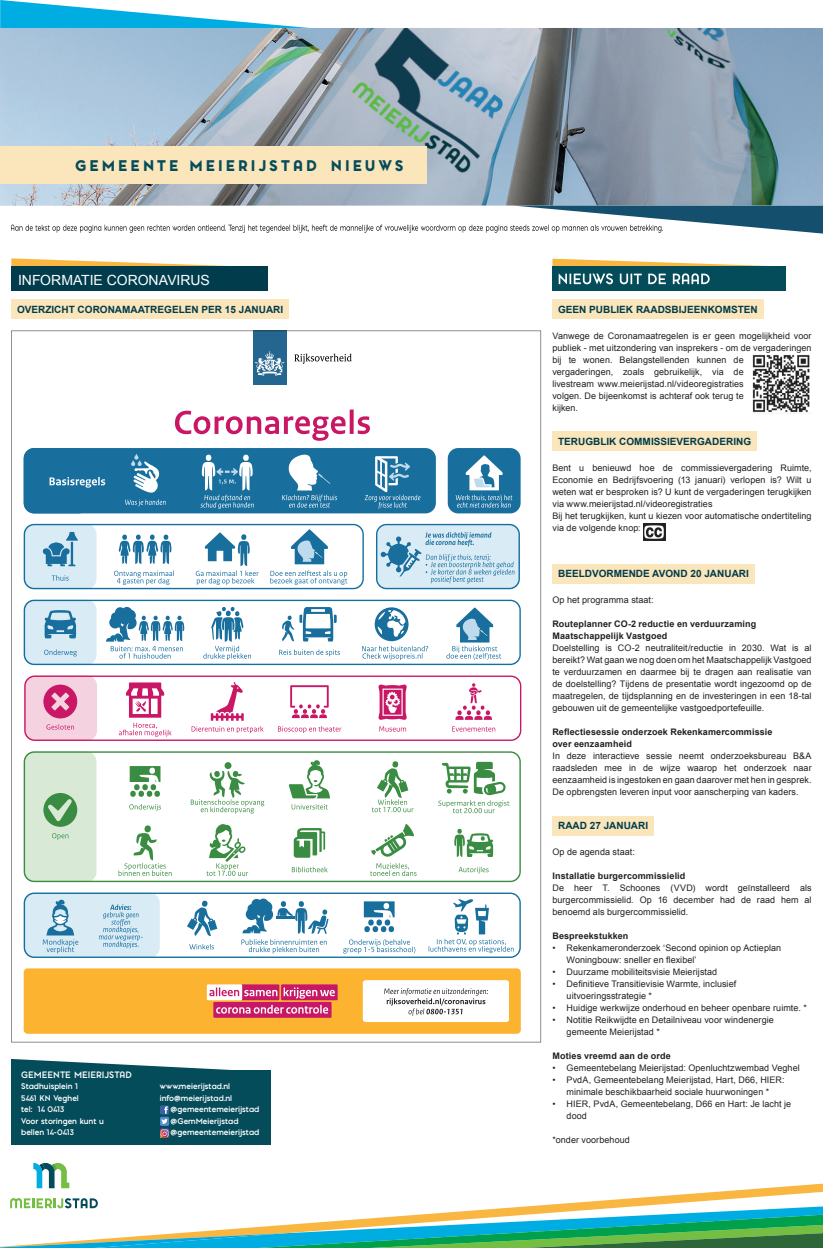
<style>
.page{position:relative;width:823px;height:1248px;background:#fff}
.page>*{position:absolute;margin:0;border:0;box-sizing:border-box;transform-origin:0 0}
.t1{font:900 14.4px "Pontiac";letter-spacing:.2em;color:#054c5a}
.t2{font:14px "Arial";letter-spacing:-.005em;color:#fff}
.t3{font:700 10px "Arial";color:#003c4c}
.t4{font:9px/12px "Arial";letter-spacing:.005em;color:#231f20}
.t5{font:700 9px/12px "Arial";letter-spacing:.015em;color:#231f20}
.t6{font:700 8.7px "Pontiac";color:#fff}
.t7{font:700 7.7px "Pontiac";color:#fff}
</style>
<div class="page">
<img style="left:0;top:28px;width:822px;height:178px">
<svg style="left:0;top:0;width:309px;height:28px"></svg>
<svg style="left:36px;top:1183px;width:786px;height:14px"></svg>
<svg style="left:11px;top:206px;width:811px;height:27px"></svg>
<div style="left:11px;top:1070px;width:259px;height:73px;background:#054c5a"></div>
<svg style="left:160px;top:1106px;width:9px;height:31px"></svg>
<div style="left:0;top:146px;width:426px;height:37px;background:#fbe5bb"></div>
<svg style="left:0;top:1197px;width:822px;height:50px"></svg>
<svg style="left:33px;top:1162px;width:36px;height:26px"></svg>
<div style="left:11px;top:300px;width:278px;height:19px;background:#fbe5bb"></div>
<svg style="left:11px;top:258px;width:239px;height:9px"></svg>
<div style="left:11px;top:267px;width:257px;height:24px;background:#003c4c"></div>
<svg style="left:11px;top:1059px;width:220px;height:11px"></svg>
<svg style="left:11px;top:330px;width:529px;height:712px"></svg>
<div style="left:552px;top:300px;width:211px;height:19px;background:#fbe5bb"></div>
<div style="left:552px;top:432px;width:204px;height:19px;background:#fbe5bb"></div>
<div style="left:552px;top:564px;width:202px;height:19px;background:#fbe5bb"></div>
<div style="left:552px;top:816px;width:101px;height:19px;background:#fbe5bb"></div>
<svg style="left:552px;top:259px;width:217px;height:7px"></svg>
<div style="left:552px;top:266px;width:233px;height:25px;background:#054c5a"></div>
<svg style="left:558px;top:273px;width:151px;height:11px"></svg>
<img style="left:643px;top:523px;width:21px;height:17px">
<img style="left:752px;top:355px;width:58px;height:57px">
<h1 class="t1" style="left:75px;top:155px;width:330px">GEMEENTE MEIERIJSTAD NIEUWS</h1>
<h2 class="t2" style="left:18px;top:270px;width:193px">INFORMATIE CORONAVIRUS</h2>
<p class="t3" style="left:17px;top:303px;width:267px">OVERZICHT CORONAMAATREGELEN PER 15 JANUARI</p>
<p class="t3" style="left:557px;top:303px;width:201px">GEEN PUBLIEK RAADSBIJEENKOMSTEN</p>
<p class="t4" style="left:552px;top:330px;width:260px">Vanwege de Coronamaatregelen is er geen mogelijkheid voor publiek - met uitzondering van insprekers - om de vergaderingen bij te wonen. Belangstellenden kunnen de<br>vergaderingen, zoals gebruikelijk, via de<br>livestream www.meierijstad.nl/videoregistraties<br>volgen. De bijeenkomst is achteraf ook terug te<br>kijken.</p>
<p class="t3" style="left:557px;top:435px;width:194px">TERUGBLIK COMMISSIEVERGADERING</p>
<p class="t4" style="left:552px;top:462px;width:260px">Bent u benieuwd hoe de commissievergadering Ruimte, Economie en Bedrijfsvoering (13 januari) verlopen is? Wilt u weten wat er besproken is? U kunt de vergaderingen terugkijken via www.meierijstad.nl/videoregistraties<br>Bij het terugkijken, kunt u kiezen voor automatische ondertiteling via de volgende knop:</p>
<p class="t3" style="left:557px;top:567px;width:192px">BEELDVORMENDE AVOND 20 JANUARI</p>
<p class="t4" style="left:552px;top:594px;width:103px">Op het programma staat:</p>
<p class="t5" style="left:552px;top:618px;width:205px">Routeplanner CO-2 reductie en verduurzaming<br>Maatschappelijk Vastgoed</p>
<p class="t4" style="left:552px;top:642px;width:260px;text-align:justify">Doelstelling is CO-2 neutraliteit/reductie in 2030. Wat is al bereikt? Wat gaan we nog doen om het Maatschappelijk Vastgoed te verduurzamen en daarmee bij te dragen aan realisatie van de doelstelling? Tijdens de presentatie wordt ingezoomd op de maatregelen, de tijdsplanning en de investeringen in een 18-tal gebouwen uit de gemeentelijke vastgoedportefeuille.</p>
<p class="t5" style="left:552px;top:726px;width:221px">Reflectiesessie onderzoek Rekenkamercommissie over eenzaamheid</p>
<p class="t4" style="left:552px;top:750px;width:260px;text-align:justify">In deze interactieve sessie neemt onderzoeksbureau B&amp;A raadsleden mee in de wijze waarop het onderzoek naar eenzaamheid is ingestoken en gaan daarover met hen in gesprek.<br>De opbrengsten leveren input voor aanscherping van kaders.</p>
<p class="t3" style="left:557px;top:819px;width:92px">RAAD 27 JANUARI</p>
<p class="t4" style="left:552px;top:846px;width:84px">Op de agenda staat:</p>
<p class="t5" style="left:552px;top:870px;width:134px">Installatie burgercommissielid</p>
<p class="t4" style="left:552px;top:882px;width:260px;text-align:justify">De heer T. Schoones (VVD) wordt geïnstalleerd als burgercommissielid. Op 16 december had de raad hem al benoemd als burgercommissielid.</p>
<p class="t5" style="left:552px;top:930px;width:77px">Bespreekstukken</p>
<p class="t4" style="left:566px;top:942px;width:216px;text-indent:-14px">• Rekenkameronderzoek ‘Second opinion op Actieplan<br>Woningbouw: sneller en flexibel’</p>
<p class="t4" style="left:552px;top:966px;width:166px">• Duurzame mobiliteitsvisie Meierijstad</p>
<p class="t4" style="left:566px;top:978px;width:171px;text-indent:-14px">• Definitieve Transitievisie Warmte, inclusief uitvoeringsstrategie *</p>
<p class="t4" style="left:552px;top:1002px;width:256px">• Huidige werkwijze onderhoud en beheer openbare ruimte. *</p>
<p class="t4" style="left:566px;top:1014px;width:209px;text-indent:-14px">• Notitie Reikwijdte en Detailniveau voor windenergie gemeente Meierijstad *</p>
<p class="t5" style="left:552px;top:1050px;width:120px">Moties vreemd aan de orde</p>
<p class="t4" style="left:552px;top:1062px;width:249px">• Gemeentebelang Meierijstad: Openluchtzwembad Veghel</p>
<p class="t4" style="left:552px;top:1074px;width:233px;text-align:center">• PvdA, Gemeentebelang Meierijstad, Hart, D66, HIER: minimale beschikbaarheid sociale huurwoningen *</p>
<p class="t4" style="left:566px;top:1098px;width:226px;text-indent:-14px">• HIER, PvdA, Gemeentebelang, D66 en Hart: Je lacht je dood</p>
<p class="t4" style="left:552px;top:1134px;width:79px">*onder voorbehoud</p>
<p class="t6" style="left:21px;top:1067px;width:112px">GEMEENTE MEIERIJSTAD</p>
<p class="t7" style="left:21px;top:1080px;width:58px">Stadhuisplein 1</p>
<p class="t7" style="left:160px;top:1080px;width:72px">www.meierijstad.nl</p>
<p class="t7" style="left:21px;top:1092px;width:59px">5461 KN Veghel</p>
<p class="t7" style="left:160px;top:1092px;width:74px">info@meierijstad.nl</p>
<p class="t7" style="left:21px;top:1103px;width:45px">tel: 14 0413</p>
<p class="t7" style="left:170px;top:1103px;width:90px">@gemeentemeierijstad</p>
<p class="t7" style="left:21px;top:1115px;width:84px">Voor storingen kunt u</p>
<p class="t7" style="left:170px;top:1115px;width:69px">@GemMeierijstad</p>
<p class="t7" style="left:21px;top:1126px;width:54px">bellen 14-0413</p>
<p class="t7" style="left:170px;top:1126px;width:90px">@gemeentemeierijstad</p>
</div>
